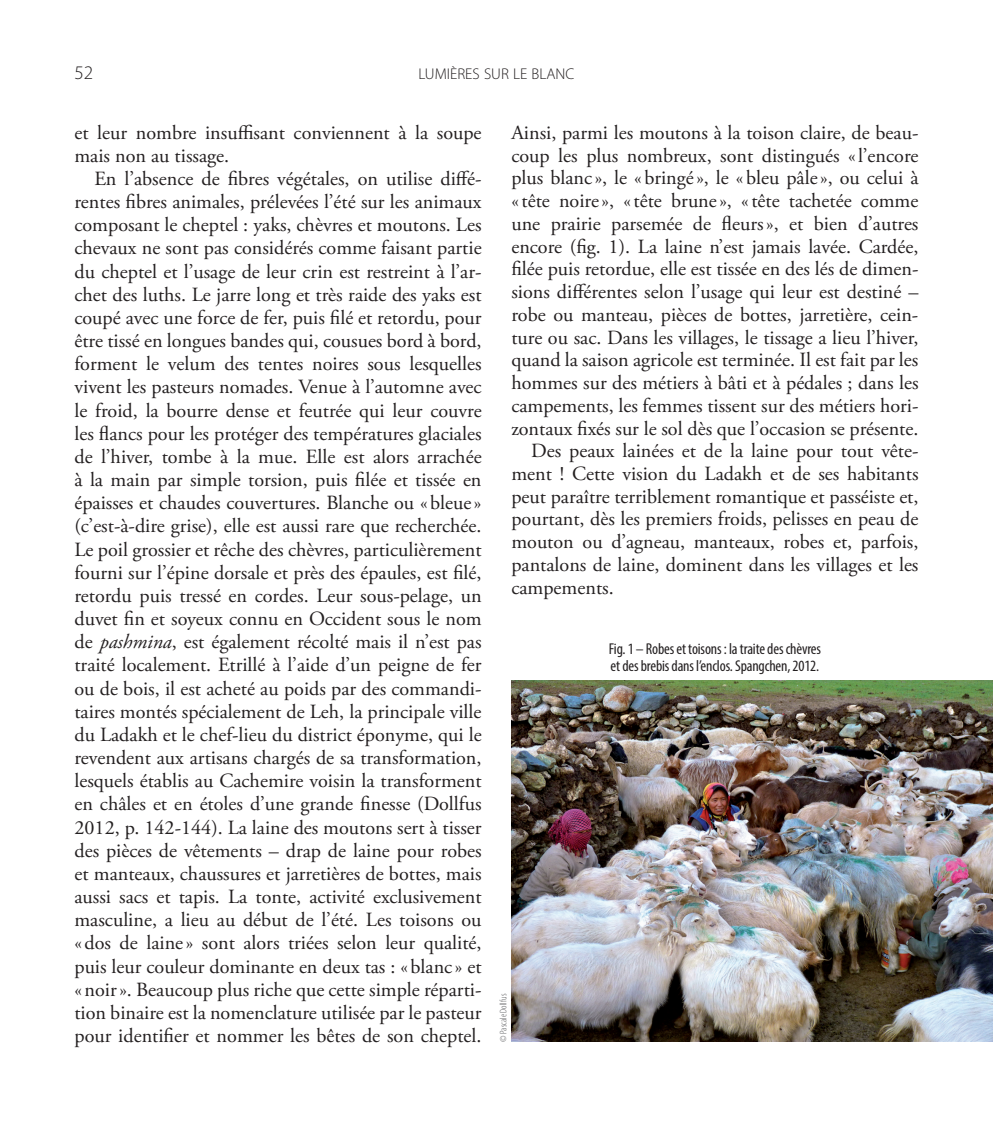
<style>
.page{position:relative;width:993px;height:1141px;background:#fff}
.page>*{position:absolute;margin:0;border:0;box-sizing:border-box;transform-origin:0 0}
.t1{font:20.12px/23.1px "Adobe Garamond Pro";color:#231f20}
.t2{font:19.25px "Myriad Pro Light SC810";color:#231f20}
.t3{font:condensed 15.75px/16.6px "Myriad Pro";letter-spacing:-.01em;color:#231f20}
.t4{font:15.58px "Myriad Pro Light SC810";color:#231f20}
.t5{font:300 condensed 9.62px "Myriad Pro";color:#57585a}
.s1{font-style:italic}
</style>
<div class="page">
<img style="left:511px;top:681px;width:481px;height:361px">
<p class="t2" style="left:74px;top:62px;width:20px">52</p>
<p class="t4" style="left:418px;top:66px;width:157px">LUMIÈRES SUR LE BLANC</p>
<p class="t1" style="left:74px;top:121px;width:408px">et leur nombre insuffisant conviennent à la soupe mais non au tissage.</p>
<p class="t1" style="left:74px;top:168px;width:408px;text-align:justify;text-indent:20px">En l’absence de fibres végétales, on utilise diffé&shy;rentes fibres animales, prélevées l’été sur les animaux composant le cheptel : yaks, chèvres et moutons. Les chevaux ne sont pas considérés comme faisant partie du cheptel et l’usage de leur crin est restreint à l’ar&shy;chet des luths. Le jarre long et très raide des yaks est coupé avec une force de fer, puis filé et retordu, pour être tissé en longues bandes qui, cousues bord à bord, forment le velum des tentes noires sous lesquelles vivent les pasteurs nomades. Venue à l’automne avec le froid, la bourre dense et feutrée qui leur couvre les flancs pour les protéger des températures glaciales de l’hiver, tombe à la mue. Elle est alors arrachée à la main par simple torsion, puis filée et tissée en épaisses et chaudes couvertures. Blanche ou « bleue» (c’est-à-dire grise), elle est aussi rare que recherchée.<br>Le poil grossier et rêche des chèvres, particulièrement fourni sur l’épine dorsale et près des épaules, est filé, retordu puis tressé en cordes. Leur sous-pelage, un duvet fin et soyeux connu en Occident sous le nom de <span class="s1">pashmina</span>, est également récolté mais il n’est pas traité localement. Etrillé à l’aide d’un peigne de fer ou de bois, il est acheté au poids par des commandi&shy;taires montés spécialement de Leh, la principale ville du Ladakh et le chef-lieu du district éponyme, qui le revendent aux artisans chargés de sa transformation, lesquels établis au Cachemire voisin la transforment en châles et en étoles d’une grande finesse (Dollfus 2012, p. 142-144). La laine des moutons sert à tisser des pièces de vêtements – drap de laine pour robes et manteaux, chaussures et jarretières de bottes, mais aussi sacs et tapis. La tonte, activité exclusivement masculine, a lieu au début de l’été. Les toisons ou «dos de laine» sont alors triées selon leur qualité, puis leur couleur dominante en deux tas : « blanc » et «noir». Beaucoup plus riche que cette simple réparti&shy;tion binaire est la nomenclature utilisée par le pasteur pour identifier et nommer les bêtes de son cheptel.</p>
<p class="t1" style="left:511px;top:122px;width:408px">Ainsi, parmi les moutons à la toison claire, de beau-</p>
<p class="t1" style="left:511px;top:144px;width:408px">coup les plus nombreux, sont distingués «l’encore</p>
<p class="t1" style="left:511px;top:167px;width:408px">plus blanc », le « bringé», le « bleu pâle», ou celui à</p>
<p class="t1" style="left:511px;top:190px;width:408px">«tête noire», «tête brune», «tête tachetée comme</p>
<p class="t1" style="left:511px;top:213px;width:408px">une prairie parsemée de fleurs», et bien d’autres</p>
<p class="t1" style="left:511px;top:235px;width:408px">encore (fig. 1). La laine n’est jamais lavée. Cardée,</p>
<p class="t1" style="left:511px;top:258px;width:408px">filée puis retordue, elle est tissée en des lés de dimen-</p>
<p class="t1" style="left:511px;top:281px;width:408px">sions différentes selon l’usage qui leur est destiné –</p>
<p class="t1" style="left:511px;top:304px;width:408px">robe ou manteau, pièces de bottes, jarretière, cein-</p>
<p class="t1" style="left:511px;top:326px;width:408px">ture ou sac. Dans les villages, le tissage a lieu l’hiver,</p>
<p class="t1" style="left:511px;top:349px;width:408px">quand la saison agricole est terminée. Il est fait par les</p>
<p class="t1" style="left:511px;top:372px;width:408px">hommes sur des métiers à bâti et à pédales ; dans les</p>
<p class="t1" style="left:511px;top:395px;width:408px">campements, les femmes tissent sur des métiers hori-</p>
<p class="t1" style="left:511px;top:417px;width:408px">zontaux fixés sur le sol dès que l’occasion se présente.</p>
<p class="t1" style="left:531px;top:440px;width:388px">Des peaux lainées et de la laine pour tout vête-</p>
<p class="t1" style="left:511px;top:463px;width:408px">ment ! Cette vision du Ladakh et de ses habitants</p>
<p class="t1" style="left:511px;top:486px;width:408px">peut paraître terriblement romantique et passéiste et,</p>
<p class="t1" style="left:511px;top:508px;width:408px">pourtant, dès les premiers froids, pelisses en peau de</p>
<p class="t1" style="left:511px;top:531px;width:408px">mouton ou d’agneau, manteaux, robes et, parfois,</p>
<p class="t1" style="left:511px;top:554px;width:408px">pantalons de laine, dominent dans les villages et les</p>
<p class="t1" style="left:511px;top:576px;width:104px">campements.</p>
<p class="t3" style="left:608px;top:641px;width:214px">Fig. 1 – Robes et toisons : la traite des chèvres et des brebis dans l’enclos. Spangchen, 2012.</p>
<p class="t5" style="left:497px;top:1042px;width:49px;rotate:-90deg">© Pascale Dollfus</p>
</div>
